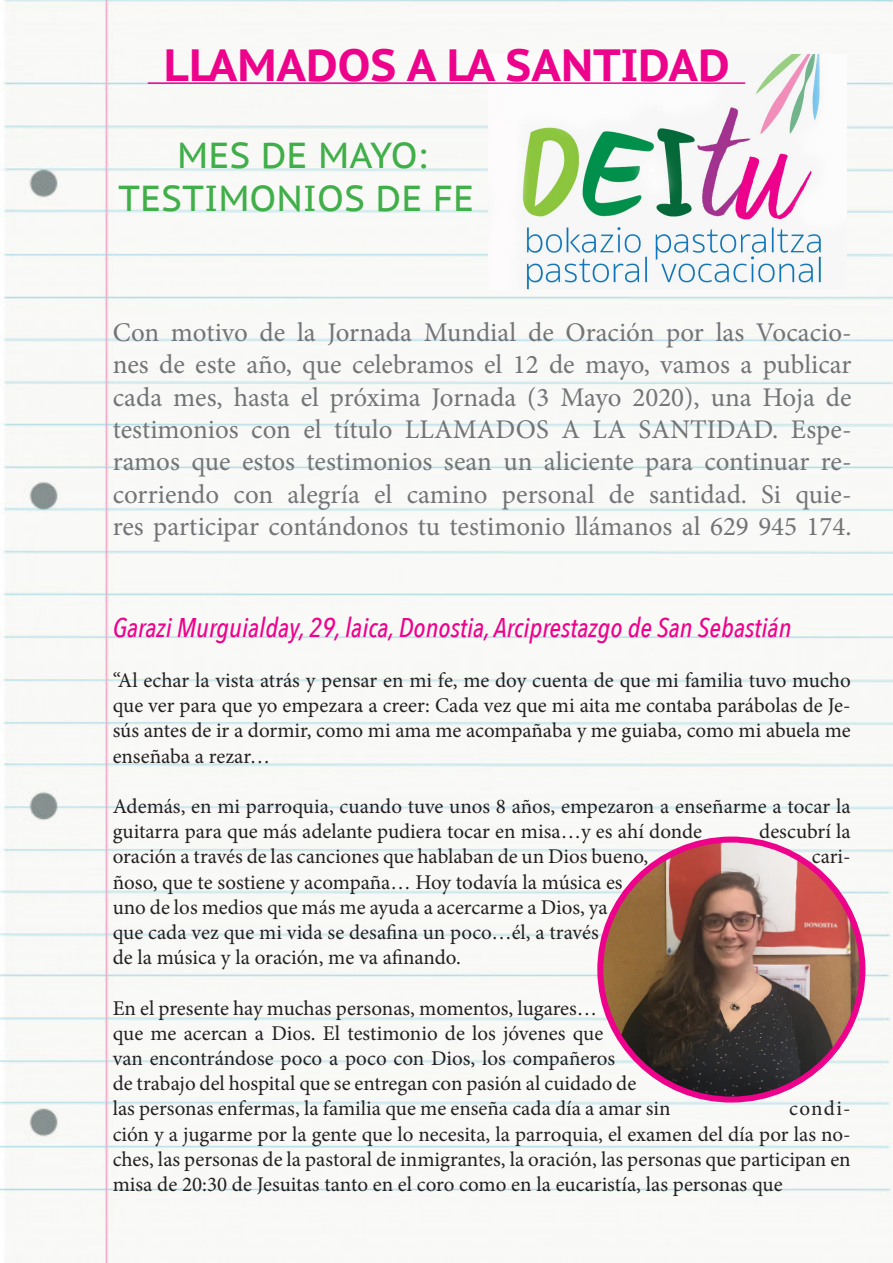
<style>
.page{position:relative;width:893px;height:1263px;background:#fff}
.page>*{position:absolute;margin:0;border:0;box-sizing:border-box;transform-origin:0 0}
.t1{font:700 45px "PT Sans Caption";color:#ed028c}
.t2{font:36px "PT Sans Caption";color:#40ae49}
.t3{font:27px/32.4px "Minion Pro";color:#727477;text-align:justify}
.t4{font:italic 500 27px "Avenir Next Condensed";color:#ed028c}
.t5{font:21px/25.2px "Minion Pro";color:#231f20}
</style>
<div class="page">
<img style="left:0;top:0;width:893px;height:1263px">
<img style="left:489px;top:54px;width:358px;height:235px">
<img style="left:595px;top:834px;width:268px;height:271px">
<hr style="left:148px;top:82px;width:597px;height:2px;background:#ed028c">
<p class="t1" style="left:164px;top:35px;width:567px">LLAMADOS A LA SANTIDAD</p>
<p class="t2" style="left:177px;top:132px;width:252px">MES DE MAYO:</p>
<p class="t2" style="left:118px;top:175px;width:358px">TESTIMONIOS DE FE</p>
<p class="t3" style="left:113px;top:316px;width:740px">Con motivo de la Jornada Mundial de Oración por las Vocacio&shy;nes de este año, que celebramos el 12 de mayo, vamos a publicar cada mes, hasta el próxima Jornada (3 Mayo 2020), una Hoja de testimonios con el título LLAMADOS A LA SANTIDAD. Espe&shy;ramos que estos testimonios sean un aliciente para continuar re&shy;corriendo con alegría el camino personal de santidad. Si quie&shy;res participar contándonos tu testimonio llámanos al 629 945 174.</p>
<p class="t4" style="left:113px;top:611px;width:680px">Garazi Murguialday, 29, laica, Donostia, Arciprestazgo de San Sebastián</p>
<p class="t5" style="left:113px;top:668px;width:740px;text-align:justify">“Al echar la vista atrás y pensar en mi fe, me doy cuenta de que mi familia tuvo mucho que ver para que yo empezara a creer: Cada vez que mi aita me contaba parábolas de Je&shy;sús antes de ir a dormir, como mi ama me acompañaba y me guiaba, como mi abuela me enseñaba a rezar…</p>
<p class="t5" style="left:113px;top:794px;width:739px">Además, en mi parroquia, cuando tuve unos 8 años, empezaron a enseñarme a tocar la guitarra para que más adelante pudiera tocar en misa…y es ahí donde</p>
<p class="t5" style="left:759px;top:819px;width:93px">descubrí la</p>
<p class="t5" style="left:113px;top:844px;width:537px">oración a través de las canciones que hablaban de un Dios bueno,</p>
<p class="t5" style="left:812px;top:844px;width:41px">cari-</p>
<p class="t5" style="left:113px;top:869px;width:511px">ñoso, que te sostiene y acompaña… Hoy todavía la música es uno de los medios que más me ayuda a acercarme a Dios, ya que cada vez que mi vida se desafina un poco…él, a través de la música y la oración, me va afinando.</p>
<p class="t5" style="left:113px;top:995px;width:559px">En el presente hay muchas personas, momentos, lugares…<br>que me acercan a Dios. El testimonio de los jóvenes que<br>van encontrándose poco a poco con Dios, los compañeros<br>de trabajo del hospital que se entregan con pasión al cuidado de<br>las personas enfermas, la familia que me enseña cada día a amar sin</p>
<p class="t5" style="left:113px;top:1096px;width:740px;text-align:justify;text-indent:677px">condi&shy;ción y a jugarme por la gente que lo necesita, la parroquia, el examen del día por las no&shy;ches, las personas de la pastoral de inmigrantes, la oración, las personas que participan en misa de 20:30 de Jesuitas tanto en el coro como en la eucaristía, las personas que</p>
</div>
